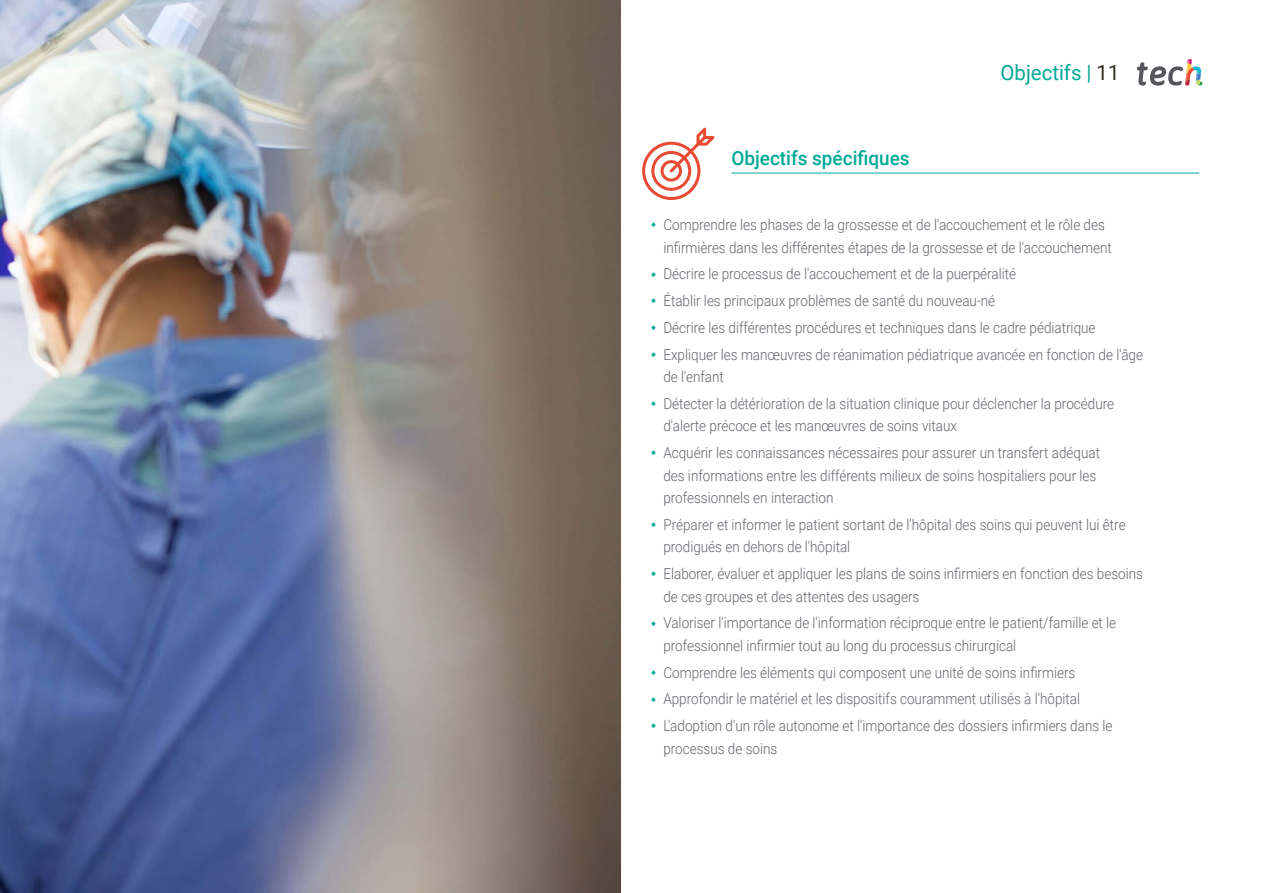
<style>
.page{position:relative;width:1263px;height:893px;background:#fff}
.page>*{position:absolute;margin:0;border:0;box-sizing:border-box;transform-origin:0 0}
.t1{font:21px "Roboto";color:#00a996}
.t2{font:500 19.5px "Roboto";color:#00a996}
.t3{font:300 15px/26.7px "Roboto";color:#61646a;scale:.9 1}
.s1{color:#312e20}
</style>
<div class="page">
<img style="left:0;top:0;width:621px;height:893px">
<svg style="left:1137px;top:59px;width:65px;height:27px"></svg>
<hr style="left:731px;top:173px;width:468px;height:1px;background:#00a996">
<svg style="left:642px;top:128px;width:72px;height:72px"></svg>
<h2 class="t2" style="left:731px;top:144px;width:180px">Objectifs spécifiques</h2>
<h1 class="t1" style="left:1000px;top:57px;width:120px">Objectifs | <span class="s1">11</span></h1>
<p class="t3" style="left:663px;top:213px;width:500px;line-height:22.5px">Comprendre les phases de la grossesse et de l'accouchement et le rôle des infirmières dans les différentes étapes de la grossesse et de l'accouchement</p>
<p class="t3" style="left:663px;top:260px;width:534px">Décrire le processus de l'accouchement et de la puerpéralité<br>Établir les principaux problèmes de santé du nouveau-né<br>Décrire les différentes procédures et techniques dans le cadre pédiatrique Expliquer les manœuvres de réanimation pédiatrique avancée en fonction de l'âge</p>
<p class="t3" style="left:663px;top:363px;width:502px">de l'enfant<br>Détecter la détérioration de la situation clinique pour déclencher la procédure</p>
<p class="t3" style="left:663px;top:412px;width:487px">d'alerte précoce et les manœuvres de soins vitaux<br>Acquérir les connaissances nécessaires pour assurer un transfert adéquat</p>
<p class="t3" style="left:663px;top:463px;width:483px;line-height:22.5px">des informations entre les différents milieux de soins hospitaliers pour les professionnels en interaction</p>
<p class="t3" style="left:663px;top:513px;width:515px;line-height:22.5px">Préparer et informer le patient sortant de l'hôpital des soins qui peuvent lui être prodigués en dehors de l'hôpital</p>
<p class="t3" style="left:663px;top:562px;width:534px;line-height:22.5px">Elaborer, évaluer et appliquer les plans de soins infirmiers en fonction des besoins de ces groupes et des attentes des usagers</p>
<p class="t3" style="left:663px;top:611px;width:505px;line-height:22.5px">Valoriser l'importance de l'information réciproque entre le patient/famille et le professionnel infirmier tout au long du processus chirurgical</p>
<p class="t3" style="left:663px;top:658px;width:501px">Comprendre les éléments qui composent une unité de soins infirmiers<br>Approfondir le matériel et les dispositifs couramment utilisés à l'hôpital<br>L'adoption d'un rôle autonome et l'importance des dossiers infirmiers dans le</p>
<p class="t3" style="left:663px;top:734px;width:128px">processus de soins</p>
</div>
